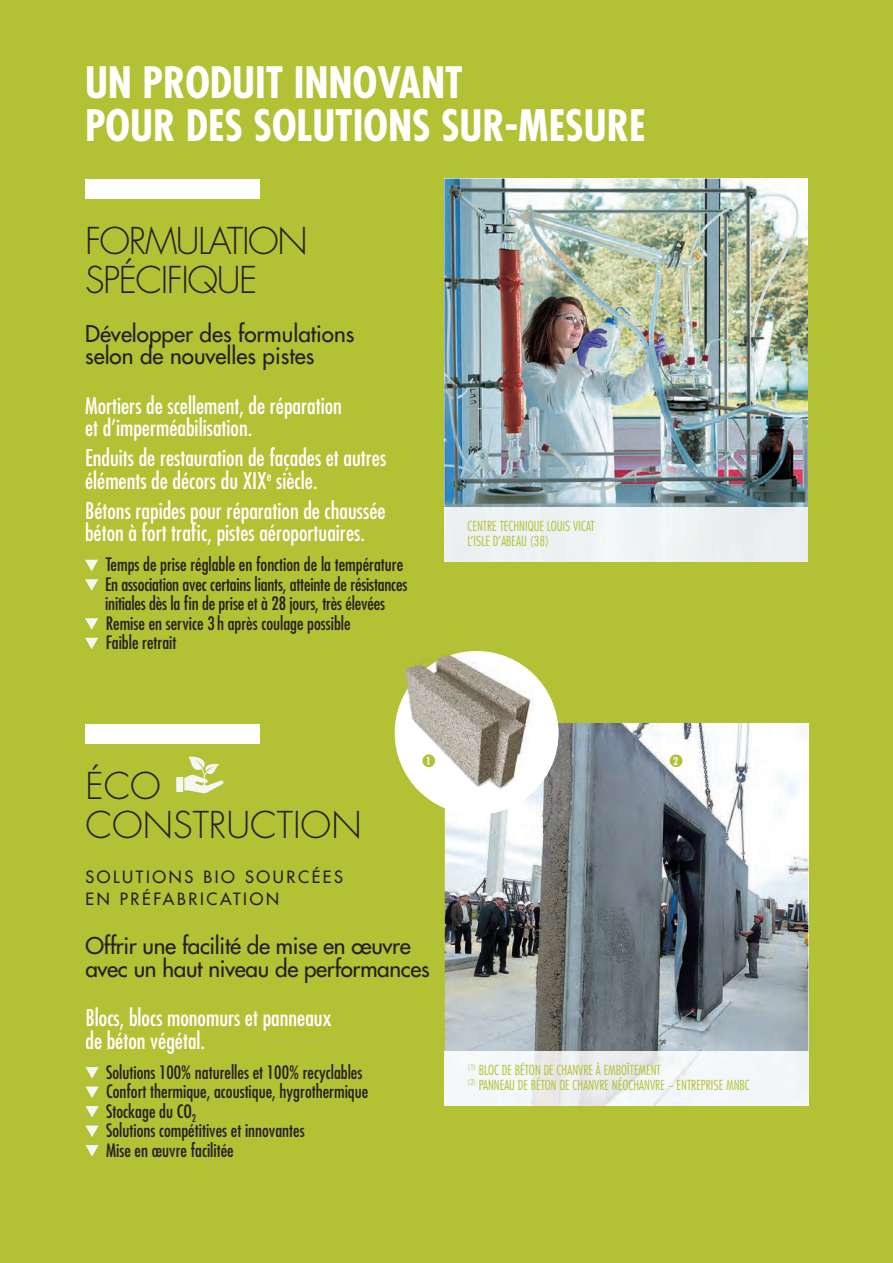
<style>
.page{position:relative;width:893px;height:1263px;background:#b3c135}
.page>*{position:absolute;margin:0;border:0;box-sizing:border-box;transform-origin:0 0}
.t1{font:700 condensed 42.15px/43.5px "Futura Std";color:#fff}
.t2{font:300 36px/39px "Futura Std";letter-spacing:-.04em;color:#231f20}
.t3{font:300 36px/39px "Futura Std";color:#231f20}
.t4{font:condensed 22.5px/22.5px "Futura Std";color:#fff}
.t5{font:500 22.5px/22.5px "Futura Std";letter-spacing:-.015em;color:#231f20}
.t6{font:condensed 18px/19.5px "Futura Std";color:#231f20}
.t7{font:500 16.5px/22.5px "Futura Std";letter-spacing:.16em;color:#231f20}
.t8{font:300 condensed 13.5px/15px "Futura Std";color:#b3c135}
.t9{font:700 condensed 10.5px "Futura Std";color:#f5f7f5}
</style>
<div class="page">
<img style="left:444px;top:179px;width:364px;height:328px">
<img style="left:445px;top:723px;width:363px;height:328px">
<svg style="left:184px;top:757px;width:40px;height:36px"></svg>
<div style="left:176px;top:777px;width:7px;height:15px;background:#f5f7f5"></div>
<div style="left:395px;top:651px;width:163px;height:164px;background:#fff;border-radius:50%"></div>
<img style="left:404px;top:668px;width:3px;height:16px">
<img style="left:407px;top:654px;width:126px;height:136px">
<svg style="left:85px;top:1067px;width:14px;height:11px"></svg>
<svg style="left:85px;top:1086px;width:14px;height:12px"></svg>
<svg style="left:85px;top:1106px;width:14px;height:11px"></svg>
<svg style="left:85px;top:1125px;width:14px;height:12px"></svg>
<svg style="left:85px;top:1145px;width:14px;height:11px"></svg>
<div style="left:85px;top:179px;width:174px;height:19px;background:#fff"></div>
<div style="left:85px;top:724px;width:175px;height:19px;background:#fff"></div>
<img style="left:445px;top:1051px;width:363px;height:55px">
<div style="left:444px;top:507px;width:364px;height:54px;background:#edf2f2"></div>
<svg style="left:85px;top:560px;width:13px;height:11px"></svg>
<svg style="left:85px;top:579px;width:13px;height:12px"></svg>
<svg style="left:85px;top:618px;width:13px;height:12px"></svg>
<svg style="left:85px;top:638px;width:13px;height:11px"></svg>
<div style="left:422px;top:754px;width:13px;height:13px;background:#b3c135;border-radius:50%"></div>
<div style="left:670px;top:754px;width:12px;height:13px;background:#b3c135;border-radius:50%"></div>
<h1 class="t1" style="left:85px;top:61px;width:562px">UN PRODUIT INNOVANT<br>POUR DES SOLUTIONS SUR-MESURE</h1>
<h2 class="t2" style="left:85px;top:222px;width:224px">FORMULATION<br>SPÉCIFIQUE</h2>
<p class="t5" style="left:85px;top:322px;width:271px">Développer des formulations selon de nouvelles pistes</p>
<p class="t4" style="left:85px;top:394px;width:258px">Mortiers de scellement, de réparation et d’imperméabilisation.</p>
<p class="t4" style="left:85px;top:446px;width:303px">Enduits de restauration de façades et autres éléments de décors du XIX<sup>e</sup> siècle.</p>
<p class="t4" style="left:85px;top:499px;width:302px">Bétons rapides pour réparation de chaussée béton à fort trafic, pistes aéroportuaires.</p>
<p class="t6" style="left:105px;top:555px;width:304px">Temps de prise réglable en fonction de la température En association avec certains liants, atteinte de résistances initiales dès la fin de prise et à 28 jours, très élevées Remise en service 3 h après coulage possible<br>Faible retrait</p>
<p class="t8" style="left:468px;top:518px;width:129px">CENTRE TECHNIQUE LOUIS VICAT<br>L’ISLE D’ABEAU (38)</p>
<p class="t9" style="left:426px;top:755px;width:7px">1</p>
<p class="t9" style="left:673px;top:755px;width:7px">2</p>
<h2 class="t3" style="left:85px;top:767px;width:278px">ÉCO<br>CONSTRUCTION</h2>
<p class="t7" style="left:85px;top:865px;width:259px">SOLUTIONS BIO SOURCÉES<br>EN PRÉFABRICATION</p>
<p class="t5" style="left:85px;top:935px;width:346px">Offrir une facilité de mise en œuvre avec un haut niveau de performances</p>
<p class="t4" style="left:85px;top:1006px;width:248px">Blocs, blocs monomurs et panneaux de béton végétal.</p>
<p class="t6" style="left:106px;top:1062px;width:264px">Solutions 100% naturelles et 100% recyclables Confort thermique, acoustique, hygrothermique Stockage du CO<sub>2<br></sub>Solutions compétitives et innovantes<br>Mise en œuvre facilitée</p>
<p class="t8" style="left:468px;top:1062px;width:283px"><sup>(1)</sup> BLOC DE BÉTON DE CHANVRE À EMBOÎTEMENT<br><sup>(2)</sup> PANNEAU DE BÉTON DE CHANVRE NÉOCHANVRE − ENTREPRISE MNBC</p>
</div>
